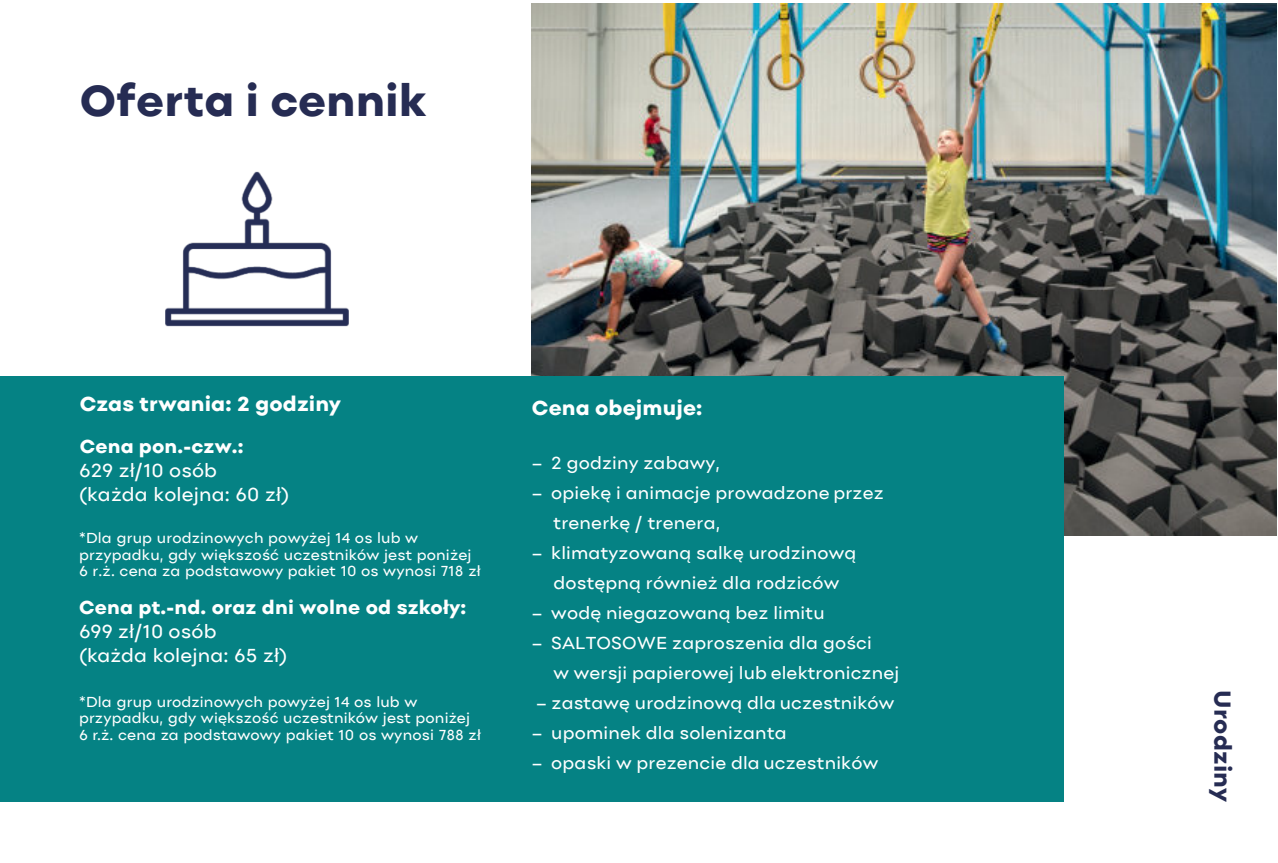
<style>
.page{position:relative;width:1278px;height:863px;background:#fff}
.page>*{position:absolute;margin:0;border:0;box-sizing:border-box;transform-origin:0 0}
.t1{font:800 45px "Point";color:#262c53}
.t2{font:800 24px "Point";letter-spacing:.015em;color:#262c53}
.t3{font:800 21px "Point";letter-spacing:.005em;color:#fff}
.t4{font:19.5px/24px "Point";letter-spacing:.01em;color:#fff}
.t5{font:800 19.5px "Point";letter-spacing:.01em;color:#fff}
.t6{font:18px/30px "Point";letter-spacing:.01em;color:#fff}
.t7{font:15px/16.5px "Point";letter-spacing:.01em;color:#fff}
</style>
<div class="page">
<img style="left:531px;top:4px;width:745px;height:531px">
<div style="left:0;top:376px;width:1063px;height:425px;background:#058284"></div>
<img style="left:165px;top:171px;width:183px;height:155px">
<h1 class="t1" style="left:80px;top:84px;width:348px">Oferta i cennik</h1>
<p class="t3" style="left:80px;top:395px;width:263px">Czas trwania: 2 godziny</p>
<p class="t3" style="left:531px;top:399px;width:172px">Cena obejmuje:</p>
<p class="t5" style="left:80px;top:439px;width:165px">Cena pon.-czw.:</p>
<p class="t4" style="left:79px;top:460px;width:212px">629 zł/10 osób (każda kolejna: 60 zł)</p>
<p class="t7" style="left:79px;top:531px;width:403px">*Dla grup urodzinowych powyżej 14 os lub w przypadku, gdy większość uczestników jest poniżej<br>6 r.ż. cena za podstawowy pakiet 10 os wynosi 718 zł</p>
<p class="t5" style="left:79px;top:599px;width:389px">Cena pt.-nd. oraz dni wolne od szkoły:</p>
<p class="t4" style="left:79px;top:620px;width:209px">699 zł/10 osób (każda kolejna: 65 zł)</p>
<p class="t7" style="left:79px;top:694px;width:403px">*Dla grup urodzinowych powyżej 14 os lub w przypadku, gdy większość uczestników jest poniżej<br>6 r.ż. cena za podstawowy pakiet 10 os wynosi 788 zł</p>
<p class="t6" style="left:531px;top:449px;width:189px">– 2 godziny zabawy,</p>
<p class="t6" style="left:553px;top:479px;width:332px;text-indent:-22px">– opiekę i animacje prowadzone przez trenerkę / trenera,</p>
<p class="t6" style="left:531px;top:539px;width:326px;text-align:center">– klimatyzowaną salkę urodzinową dostępną również dla rodziców</p>
<p class="t6" style="left:531px;top:599px;width:294px">– wodę niegazowaną bez limitu</p>
<p class="t6" style="left:553px;top:629px;width:347px;text-indent:-22px">– SALTOSOWE zaproszenia dla gości<br>w wersji papierowej lub elektronicznej</p>
<p class="t6" style="left:536px;top:689px;width:360px">– zastawę urodzinową dla uczestników</p>
<p class="t6" style="left:531px;top:719px;width:256px">– upominek dla solenizanta</p>
<p class="t6" style="left:531px;top:749px;width:348px">– opaski w prezencie dla uczestników</p>
<h2 class="t2" style="left:1231px;top:689px;width:113px;rotate:90deg">Urodziny</h2>
</div>
